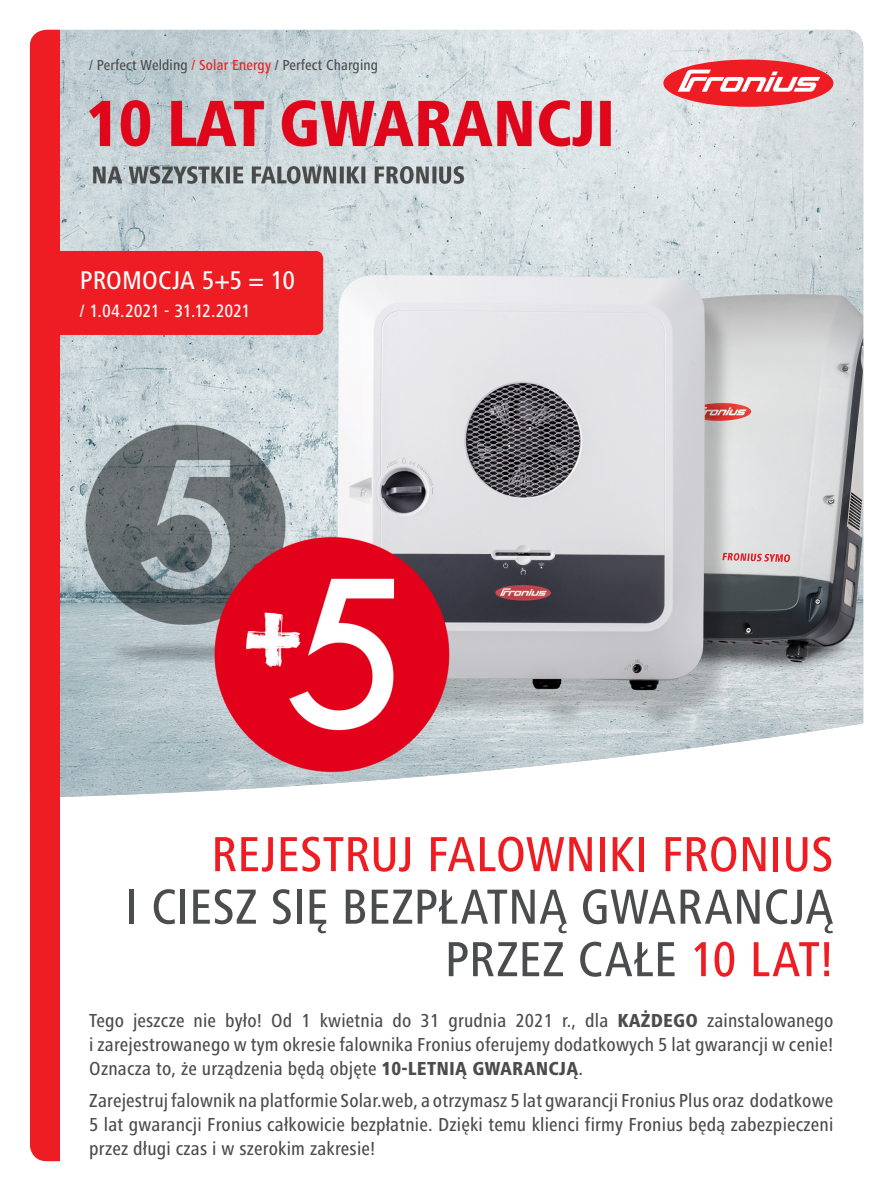
<style>
.page{position:relative;width:893px;height:1191px;background:#fff}
.page>*{position:absolute;margin:0;border:0;box-sizing:border-box;transform-origin:0 0}
._28_28_LW0_Frut_heav{font:500 condensed 51px "Frutiger Next LTW1 G";letter-spacing:.005em;color:#4b4c4d}
._28_28_LW0_Frut_heav-2{font:500 condensed 51px "Frutiger Next LTW1 G";color:#ee1d23}
.t1{font:500 condensed 26.55px "Frutiger Next LTW1 G";letter-spacing:.005em;color:#fff}
._10_14_LW10_Celeste{font:500 condensed 19.5px/24px "Frutiger Next LTW1 G";letter-spacing:.01em;color:#4b4c4d;text-align:justify}
.t2{font:500 condensed 18.6px "Frutiger Next LTW1 G";letter-spacing:-.01em;color:#fff}
._10_14_LW10_Celeste-2{font:500 condensed 15px "Frutiger Next LTW1 G";letter-spacing:.01em;color:#4b4c4d}
.s1{color:#ee1d23}
.s2{font-weight:800}
</style>
<div class="page">
<img style="left:60px;top:30px;width:803px;height:767px">
<div style="left:30px;top:30px;width:30px;height:1131px;background:#ee1d23"></div>
<div style="left:663px;top:60px;width:170px;height:47px;background:#ee1d23;border-radius:50%"></div>
<svg style="left:678px;top:70px;width:142px;height:22px"></svg>
<div style="left:60px;top:251px;width:263px;height:84px;background:#ee1d23"></div>
<p class="_10_14_LW10_Celeste-2" style="left:89px;top:57px;width:290px">/ Perfect Welding <span class="s1">/ Solar Energy</span> / Perfect Charging</p>
<h2 class="t1" style="left:80px;top:265px;width:217px">PROMOCJA 5+5 = 10</h2>
<p class="t2" style="left:80px;top:300px;width:172px">/ 1.04.2021 - 31.12.2021</p>
<p class="_28_28_LW0_Frut_heav-2" style="left:211px;top:825px;width:624px">REJESTRUJ FALOWNIKI FRONIUS</p>
<p class="_28_28_LW0_Frut_heav" style="left:125px;top:877px;width:710px">I CIESZ SIĘ BEZPŁATNĄ GWARANCJĄ</p>
<p class="_28_28_LW0_Frut_heav" style="left:445px;top:930px;width:390px">PRZEZ CAŁE <span class="s1">10 LAT!</span></p>
<p class="_10_14_LW10_Celeste" style="left:89px;top:1008px;width:746px">Tego jeszcze nie było! Od 1 kwietnia do 31 grudnia 2021 r., dla <span class="s2">KAŻDEGO</span> zainstalowanego i zarejestrowanego w tym okresie falownika Fronius oferujemy dodatkowych 5 lat gwarancji w cenie!<br>Oznacza to, że urządzenia będą objęte <span class="s2">10-LETNIĄ GWARANCJĄ</span>.</p>
<p class="_10_14_LW10_Celeste" style="left:89px;top:1088px;width:746px">Zarejestruj falownik na platformie Solar.web, a otrzymasz 5 lat gwarancji Fronius Plus oraz dodatkowe 5 lat gwarancji Fronius całkowicie bezpłatnie. Dzięki temu klienci firmy Fronius będą zabezpieczeni przez długi czas i w szerokim zakresie!</p>
</div>
